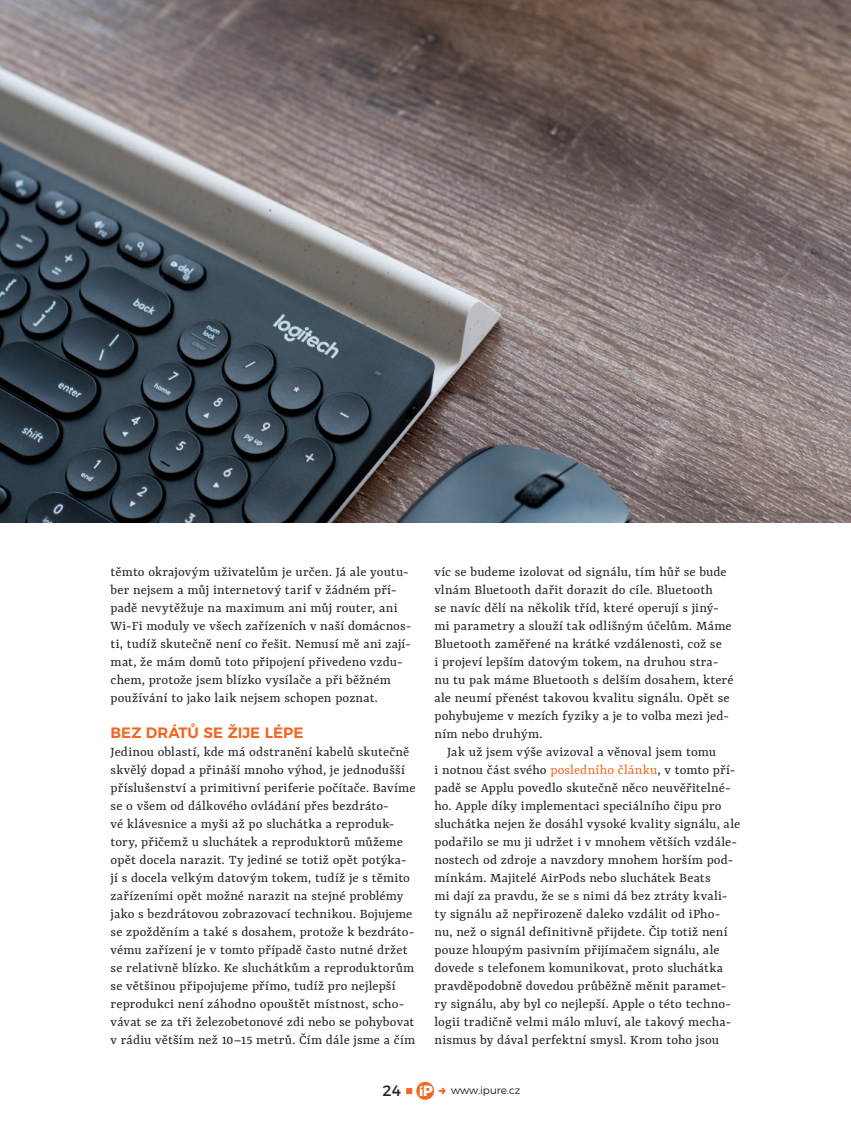
<style>
.page{position:relative;width:851px;height:1127px;background:#fff}
.page>*{position:absolute;margin:0;border:0;box-sizing:border-box;transform-origin:0 0}
.t1{font:600 15px "Montserrat";color:#f36621}
.t2{font:15px "Montserrat";color:#231f20}
.t3{font:14.4px/18px "Yrsa";letter-spacing:.01em;color:#231f20}
.t4{font:300 10.5px "Montserrat";color:#231f20}
.s1{color:#f36621}
.s2{font-family:"i Pure";font-size:25.5px;color:#f36621}
</style>
<div class="page">
<img style="left:0;top:0;width:850px;height:522px">
<svg style="left:406px;top:1088px;width:6px;height:6px"></svg>
<p class="t3" style="left:111px;top:563px;width:302px">těmto okrajovým uživatelům je určen. Já ale youtu&shy;ber nejsem a můj internetový tarif v žádném pří&shy;padě nevytěžuje na maximum ani můj router, ani Wi‑Fi moduly ve všech zařízeních v naší domácnos&shy;ti, tudíž skutečně není co řešit. Nemusí mě ani zají&shy;mat, že mám domů toto připojení přivedeno vzdu&shy;chem, protože jsem blízko vysílače a při běžném používání to jako laik nejsem schopen poznat.</p>
<p class="t1" style="left:111px;top:720px;width:194px">BEZ DRÁTŮ SE ŽIJE LÉPE</p>
<p class="t3" style="left:111px;top:743px;width:306px">Jedinou oblastí, kde má odstranění kabelů skutečně skvělý dopad a přináší mnoho výhod, je jednodušší příslušenství a primitivní periferie počítače. Bavíme se o všem od dálkového ovládání přes bezdráto-<br>vé klávesnice a myši až po sluchátka a reproduk&shy;tory, přičemž u sluchátek a reproduktorů můžeme opět docela narazit. Ty jediné se totiž opět potýka&shy;jí s docela velkým datovým tokem, tudíž je s těmito zařízeními opět možné narazit na stejné problémy jako s bezdrátovou zobrazovací technikou. Bojujeme se zpožděním a také s dosahem, protože k bezdráto&shy;vému zařízení je v tomto případě často nutné držet se relativně blízko. Ke sluchátkům a reproduktorům se většinou připojujeme přímo, tudíž pro nejlepší reprodukci není záhodno opouštět místnost, scho&shy;vávat se za tři železobetonové zdi nebo se pohybovat v rádiu větším než 10–15 metrů. Čím dále jsme a čím</p>
<p class="t3" style="left:434px;top:563px;width:300px">víc se budeme izolovat od signálu, tím hůř se bude vlnám Bluetooth dařit dorazit do cíle. Bluetooth<br>se navíc dělí na několik tříd, které operují s jiný&shy;mi parametry a slouží tak odlišným účelům. Máme Bluetooth zaměřené na krátké vzdálenosti, což se<br>i projeví lepším datovým tokem, na druhou stra&shy;nu tu pak máme Bluetooth s delším dosahem, které ale neumí přenést takovou kvalitu signálu. Opět se pohybujeme v mezích fyziky a je to volba mezi jed&shy;ním nebo druhým.</p>
<p class="t3" style="left:434px;top:743px;width:307px;text-indent:13px">Jak už jsem výše avizoval a věnoval jsem tomu<br>i notnou část svého <span class="s1">posledního článku</span>, v tomto pří&shy;padě se Applu povedlo skutečně něco neuvěřitelné&shy;ho. Apple díky implementaci speciálního čipu pro sluchátka nejen že dosáhl vysoké kvality signálu, ale podařilo se mu ji udržet i v mnohem větších vzdále&shy;nostech od zdroje a navzdory mnohem horším pod&shy;mínkám. Majitelé AirPods nebo sluchátek Beats<br>mi dají za pravdu, že se s nimi dá bez ztráty kvali&shy;ty signálu až nepřirozeně daleko vzdálit od iPho&shy;nu, než o signál definitivně přijdete. Čip totiž není pouze hloupým pasivním přijímačem signálu, ale dovede s telefonem komunikovat, proto sluchátka pravděpodobně dovedou průběžně měnit paramet&shy;ry signálu, aby byl co nejlepší. Apple o této techno&shy;logii tradičně velmi málo mluví, ale takový mecha&shy;nismus by dával perfektní smysl. Krom toho jsou</p>
<p class="t2" style="left:382px;top:1079px;width:53px">24 <span class="s2">C</span></p>
<p class="t4" style="left:451px;top:1082px;width:71px">www.ipure.cz</p>
</div>
